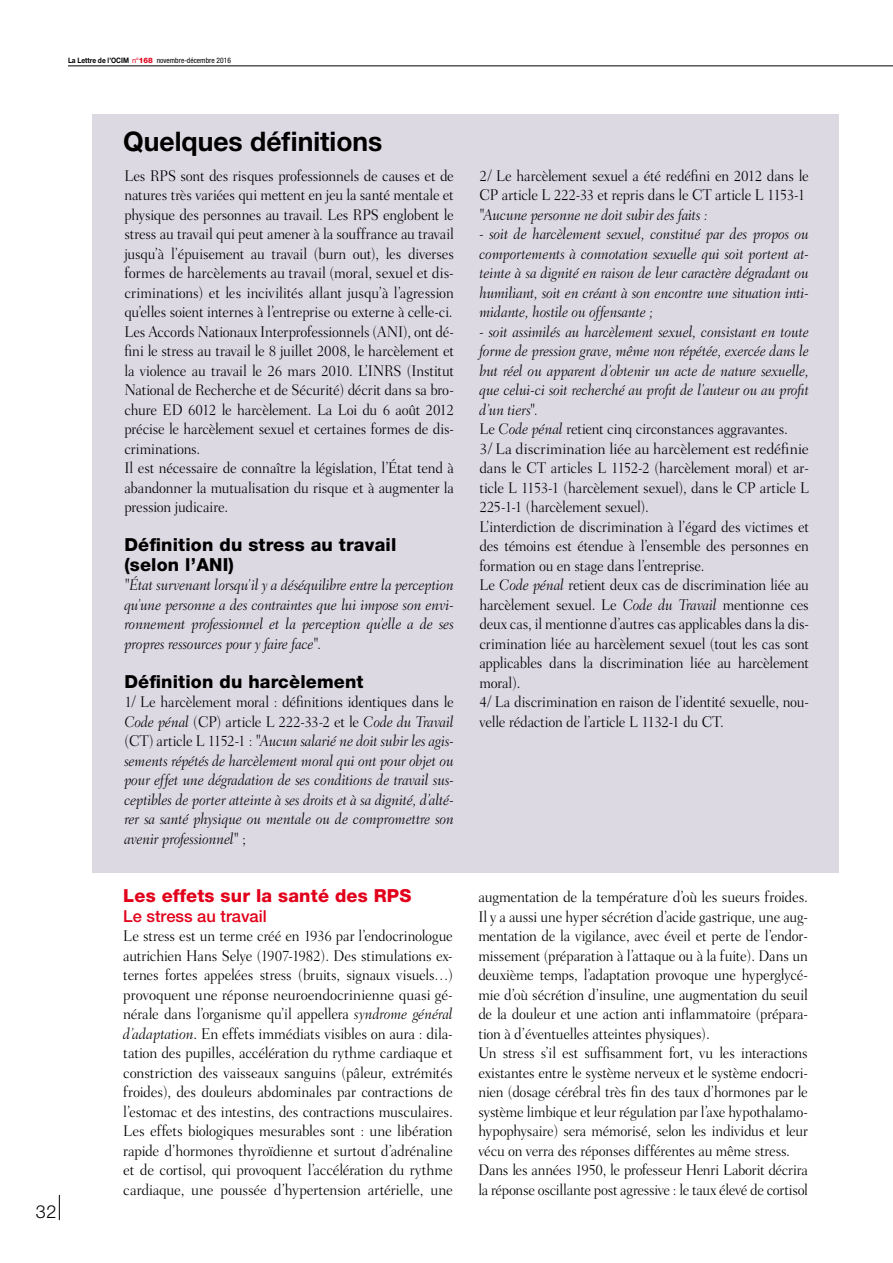
<style>
.page{position:relative;width:893px;height:1263px;background:#fff}
.page>*{position:absolute;margin:0;border:0;box-sizing:border-box;transform-origin:0 0}
.t1{font:700 27px "Helvetica Neue";color:#000}
.t2{font:800 18px/19.5px "Helvetica Neue";letter-spacing:.01em;color:#000}
.t3{font:800 18px "Helvetica Neue";letter-spacing:.01em;color:#e2001a}
.t4{font:300 18px "Helvetica Neue";color:#000}
.t5{font:500 16.5px "Helvetica Neue";color:#e2001a}
.t6{font:300 15.75px/19.5px "Fairfield LH";letter-spacing:-.015em;color:#000;scale:.92 1}
.t7{font:italic 300 15.75px/19.5px "Fairfield LH";letter-spacing:-.005em;color:#000;text-align:justify;scale:.92 1}
.t8{font:300 15.75px/19.5px "Fairfield LH";letter-spacing:-.015em;color:#000;scale:.94 1}
.t9{font:condensed 7.5px "Helvetica Neue";color:#000}
.s1{font-weight:700;font-stretch:normal}
.s2{font-stretch:normal;color:#e2001a}
.s3{font-weight:800;font-stretch:normal;color:#e2001a}
.s4{font-style:normal}
.s5{font-style:italic}
</style>
<div class="page">
<svg style="left:59px;top:1195px;width:1px;height:25px"></svg>
<hr style="left:68px;top:65px;width:825px;height:1px;background:#000">
<div style="left:92px;top:115px;width:747px;height:758px;background:#ddd9e3"></div>
<p class="t9" style="left:68px;top:56px;width:164px"><span class="s1">La Lettre de l’OCIM</span> <span class="s2">n</span><sup>o</sup><span class="s3">168</span> novembre-décembre 2016</p>
<p class="t4" style="left:36px;top:1200px;width:22px">32</p>
<h1 class="t1" style="left:123px;top:125px;width:261px">Quelques définitions</h1>
<p class="t6" style="left:124px;top:166px;width:360px">Les RPS sont des risques professionnels de causes et de natures très variées qui mettent en jeu la santé mentale et physique des personnes au travail. Les RPS englobent le stress au travail qui peut amener à la souffrance au travail jusqu’à l’épuisement au travail (burn out), les diverses formes de harcèlements au travail (moral, sexuel et dis&shy;criminations) et les incivilités allant jusqu’à l’agression qu’elles soient internes à l’entreprise ou externe à celle-ci.<br>Les Accords Nationaux Interprofessionnels (ANI), ont dé&shy;fini le stress au travail le 8 juillet 2008, le harcèlement et la violence au travail le 26 mars 2010. L’INRS (Institut National de Recherche et de Sécurité) décrit dans sa bro&shy;chure ED 6012 le harcèlement. La Loi du 6 août 2012 précise le harcèlement sexuel et certaines formes de dis&shy;criminations.<br>Il est nécessaire de connaître la législation, l’État tend à abandonner la mutualisation du risque et à augmenter la pression judicaire.</p>
<p class="t2" style="left:124px;top:535px;width:273px">Définition du stress au travail (selon l’ANI)</p>
<p class="t7" style="left:124px;top:575px;width:360px">"État survenant lorsqu’il y a déséquilibre entre la perception qu’une personne a des contraintes que lui impose son envi&shy;ronnement professionnel et la perception qu’elle a de ses propres ressources pour y faire face".</p>
<p class="t2" style="left:124px;top:671px;width:241px">Définition du harcèlement</p>
<p class="t7" style="left:124px;top:692px;width:360px"><span class="s4">1/ Le harcèlement moral : définitions identiques dans le </span>Code pénal <span class="s4">(CP) article L 222-33-2 et le</span> Code du Travail <span class="s4">(CT) article L 1152-1 :</span> "Aucun salarié ne doit subir les agis&shy;sements répétés de harcèlement moral qui ont pour objet ou pour effet une dégradation de ses conditions de travail sus&shy;ceptibles de porter atteinte à ses droits et à sa dignité, d’alté&shy;rer sa santé physique ou mentale ou de compromettre son avenir professionnel" <span class="s4">;</span></p>
<p class="t3" style="left:123px;top:885px;width:290px">Les effets sur la santé des RPS</p>
<p class="t5" style="left:123px;top:906px;width:145px">Le stress au travail</p>
<p class="t6" style="left:123px;top:926px;width:360px;text-align:justify">Le stress est un terme créé en 1936 par l’endocrinologue autrichien Hans Selye (1907-1982). Des stimulations ex&shy;ternes fortes appelées stress (bruits, signaux visuels…) provoquent une réponse neuroendocrinienne quasi gé&shy;nérale dans l’organisme qu’il appellera <span class="s5">syndrome général d’adaptation</span>. En effets immédiats visibles on aura : dila&shy;tation des pupilles, accélération du rythme cardiaque et constriction des vaisseaux sanguins (pâleur, extrémités froides), des douleurs abdominales par contractions de l’estomac et des intestins, des contractions musculaires.<br>Les effets biologiques mesurables sont : une libération rapide d’hormones thyroïdienne et surtout d’adrénaline et de cortisol, qui provoquent l’accélération du rythme cardiaque, une poussée d’hypertension artérielle, une</p>
<p class="t6" style="left:479px;top:166px;width:360px">2/ Le harcèlement sexuel a été redéfini en 2012 dans le<br>CP article L 222-33 et repris dans le CT article L 1153-1 "<span class="s5">Aucune personne ne doit subir des faits :</span></p>
<p class="t7" style="left:479px;top:224px;width:360px">- soit de harcèlement sexuel, constitué par des propos ou comportements à connotation sexuelle qui soit portent at&shy;teinte à sa dignité en raison de leur caractère dégradant ou humiliant, soit en créant à son encontre une situation inti&shy;midante, hostile ou offensante ;</p>
<p class="t6" style="left:479px;top:322px;width:360px"><span class="s5">- soit assimilés au harcèlement sexuel, consistant en toute forme de pression grave, même non répétée, exercée dans le but réel ou apparent d’obtenir un acte de nature sexuelle, que celui-ci soit recherché au profit de l’auteur ou au profit d’un tiers".<br></span>Le <span class="s5">Code pénal</span> retient cinq circonstances aggravantes.<br>3/ La discrimination liée au harcèlement est redéfinie dans le CT articles L 1152-2 (harcèlement moral) et ar&shy;ticle L 1153-1 (harcèlement sexuel), dans le CP article L 225-1-1 (harcèlement sexuel).<br>L’interdiction de discrimination à l’égard des victimes et des témoins est étendue à l’ensemble des personnes en formation ou en stage dans l’entreprise.<br>Le <span class="s5">Code pénal</span> retient deux cas de discrimination liée au harcèlement sexuel. Le <span class="s5">Code du Travail</span> mentionne ces deux cas, il mentionne d’autres cas applicables dans la dis&shy;crimination liée au harcèlement sexuel (tout les cas sont applicables dans la discrimination liée au harcèlement moral).<br>4/ La discrimination en raison de l’identité sexuelle, nou&shy;velle rédaction de l’article L 1132-1 du CT.</p>
<p class="t8" style="left:478px;top:887px;width:352px">augmentation de la température d’où les sueurs froides.<br>Il y a aussi une hyper sécrétion d’acide gastrique, une aug&shy;mentation de la vigilance, avec éveil et perte de l’endor&shy;missement (préparation à l’attaque ou à la fuite). Dans un deuxième temps, l’adaptation provoque une hyperglycé&shy;mie d’où sécrétion d’insuline, une augmentation du seuil de la douleur et une action anti inflammatoire (prépara&shy;tion à d’éventuelles atteintes physiques).<br>Un stress s’il est suffisamment fort, vu les interactions existantes entre le système nerveux et le système endocri&shy;nien (dosage cérébral très fin des taux d’hormones par le système limbique et leur régulation par l’axe hypothalamo&shy;hypophysaire) sera mémorisé, selon les individus et leur vécu on verra des réponses différentes au même stress.<br>Dans les années 1950, le professeur Henri Laborit décrira la réponse oscillante post agressive : le taux élevé de cortisol</p>
</div>
